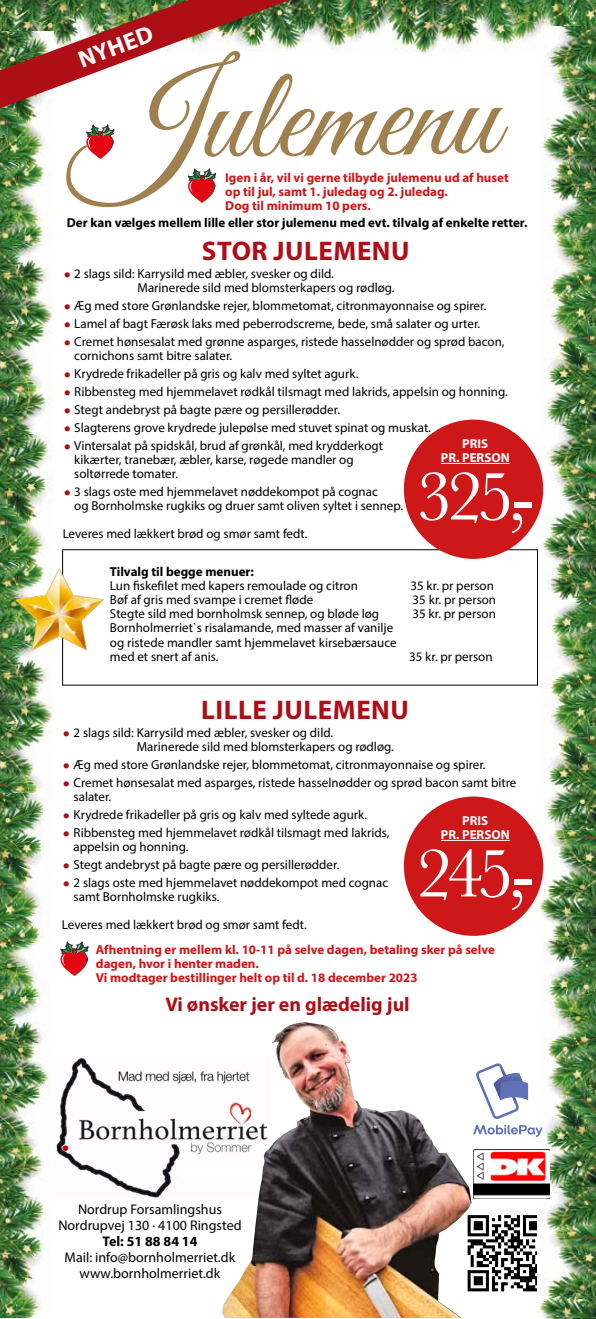
<style>
.page{position:relative;width:596px;height:1319px;background:#fff}
.page>*{position:absolute;margin:0;border:0;box-sizing:border-box;transform-origin:0 0}
.t1{font:130.6px "Great Vibes";color:#a0804f}
.t2{font:72px "Baskerville";letter-spacing:-.075em;color:#fff}
.t3{font:700 27px "Myriad Pro";letter-spacing:.02em;color:#ae0e16}
.t4{font:700 24px "Myriad Pro";color:#fff}
.t5{font:700 19.8px "Myriad Pro";color:#ae0e16}
.t6{font:14px/16px "Myriad Pro";color:#000;text-align:center}
.t7{font:700 14px "Myriad Pro";color:#000}
.t8{font:13px/14px "Myriad Pro";color:#000}
.t9{font:700 13px/14px "Myriad Pro";color:#cd1719}
.t10{font:700 13px "Myriad Pro";color:#000}
.t11{font:700 13px/14px "Myriad Pro";color:#fff;text-align:center}
.s1{font-family:"Palatino";font-size:15px;color:#ae0e16}
</style>
<div class="page">
<img style="left:471px;top:1202px;width:66px;height:90px">
<img style="left:56px;top:1058px;width:166px;height:139px">
<img style="left:289px;top:0;width:15px;height:50px">
<img style="left:304px;top:0;width:291px;height:53px">
<svg style="left:86px;top:125px;width:28px;height:34px"></svg>
<svg style="left:60px;top:941px;width:29px;height:35px"></svg>
<img style="left:0;top:435px;width:52px;height:388px">
<img style="left:0;top:108px;width:52px;height:327px">
<img style="left:0;top:1196px;width:44px;height:121px">
<img style="left:0;top:793px;width:50px;height:403px">
<img style="left:537px;top:829px;width:58px;height:358px">
<img style="left:537px;top:1187px;width:58px;height:131px">
<img style="left:540px;top:26px;width:55px;height:400px">
<img style="left:540px;top:426px;width:55px;height:403px">
<div style="left:403px;top:419px;width:140px;height:140px;background:#cd1719;border-radius:50%"></div>
<hr style="left:440px;top:463px;width:69px;height:1px;background:#fff">
<div style="left:403px;top:796px;width:140px;height:139px;background:#cd1719;border-radius:50%"></div>
<hr style="left:440px;top:839px;width:69px;height:1px;background:#fff">
<img style="left:222px;top:1022px;width:249px;height:295px">
<svg style="left:476px;top:1063px;width:51px;height:55px"></svg>
<svg style="left:473px;top:1124px;width:69px;height:12px"></svg>
<img style="left:473px;top:1149px;width:76px;height:48px">
<img style="left:0;top:0;width:289px;height:108px">
<svg style="left:188px;top:169px;width:28px;height:34px"></svg>
<img style="left:13px;top:566px;width:91px;height:85px">
<h3 class="t4" style="left:74px;top:46px;width:80px;rotate:-21deg">NYHED</h3>
<h1 class="t1" style="left:72px;top:38px;width:425px;rotate:-1deg">Julemenu</h1>
<p class="t9" style="left:225px;top:170px;width:285px">Igen i år, vil vi gerne tilbyde julemenu ud af huset op til jul, samt 1. juledag og 2. juledag.<br>Dog til minimum 10 pers.</p>
<p class="t10" style="left:67px;top:214px;width:461px">Der kan vælges mellem lille eller stor julemenu med evt. tilvalg af enkelte retter.</p>
<h3 class="t3" style="left:202px;top:233px;width:209px">STOR JULEMENU</h3>
<p class="t8" style="left:137px;top:266px;width:258px;text-indent:-75px"><span class="s1">•</span> 2 slags sild: Karrysild med æbler, svesker og dild.<br>Marinerede sild med blomsterkapers og rødløg.</p>
<p class="t8" style="left:63px;top:298px;width:425px"><span class="s1">•</span> Æg med store Grønlandske rejer, blommetomat, citronmayonnaise og spirer.</p>
<p class="t8" style="left:63px;top:316px;width:419px"><span class="s1">•</span> Lamel af bagt Færøsk laks med peberrodscreme, bede, små salater og urter.</p>
<p class="t8" style="left:74px;top:334px;width:431px;text-indent:-12px"><span class="s1">•</span> Cremet hønsesalat med grønne asparges, ristede hasselnødder og sprød bacon, cornichons samt bitre salater.</p>
<p class="t8" style="left:63px;top:366px;width:297px"><span class="s1">•</span> Krydrede frikadeller på gris og kalv med syltet agurk.</p>
<p class="t8" style="left:63px;top:384px;width:446px"><span class="s1">•</span> Ribbensteg med hjemmelavet rødkål tilsmagt med lakrids, appelsin og honning.</p>
<p class="t8" style="left:63px;top:402px;width:279px"><span class="s1">•</span> Stegt andebryst på bagte pære og persillerødder.</p>
<p class="t8" style="left:63px;top:420px;width:369px"><span class="s1">•</span> Slagterens grove krydrede julepølse med stuvet spinat og muskat.</p>
<p class="t8" style="left:74px;top:438px;width:310px;text-indent:-12px"><span class="s1">•</span> Vintersalat på spidskål, brud af grønkål, med krydderkogt kikærter, tranebær, æbler, karse, røgede mandler og soltørrede tomater.</p>
<p class="t8" style="left:74px;top:484px;width:330px;text-indent:-12px"><span class="s1">•</span> 3 slags oste med hjemmelavet nøddekompot på cognac<br>og Bornholmske rugkiks og druer samt oliven syltet i sennep.</p>
<p class="t8" style="left:63px;top:526px;width:246px">Leveres med lækkert brød og smør samt fedt.</p>
<p class="t11" style="left:440px;top:436px;width:70px">PRIS<br>PR. PERSON</p>
<h2 class="t2" style="left:416px;top:450px;width:119px">325,-</h2>
<p class="t10" style="left:110px;top:563px;width:145px">Tilvalg til begge menuer:</p>
<p class="t8" style="left:110px;top:579px;width:249px">Lun fiskefilet med kapers remoulade og citron</p>
<p class="t8" style="left:410px;top:579px;width:85px">35 kr. pr person</p>
<p class="t8" style="left:110px;top:593px;width:205px">Bøf af gris med svampe i cremet fløde</p>
<p class="t8" style="left:412px;top:593px;width:85px">35 kr. pr person</p>
<p class="t8" style="left:110px;top:607px;width:270px">Stegte sild med bornholmsk sennep, og bløde løg</p>
<p class="t8" style="left:412px;top:607px;width:85px">35 kr. pr person</p>
<p class="t8" style="left:110px;top:621px;width:288px">Bornholmerriet`s risalamande, med masser af vanilje og ristede mandler samt hjemmelavet kirsebærsauce med et snert af anis.</p>
<p class="t8" style="left:409px;top:649px;width:85px">35 kr. pr person</p>
<h3 class="t3" style="left:201px;top:691px;width:209px">LILLE JULEMENU</h3>
<p class="t8" style="left:137px;top:725px;width:258px;text-indent:-75px"><span class="s1">•</span> 2 slags sild: Karrysild med æbler, svesker og dild.<br>Marinerede sild med blomsterkapers og rødløg.</p>
<p class="t8" style="left:62px;top:757px;width:425px"><span class="s1">•</span> Æg med store Grønlandske rejer, blommetomat, citronmayonnaise og spirer.</p>
<p class="t8" style="left:73px;top:775px;width:444px;text-indent:-12px"><span class="s1">•</span> Cremet hønsesalat med asparges, ristede hasselnødder og sprød bacon samt bitre salater.</p>
<p class="t8" style="left:62px;top:807px;width:306px"><span class="s1">•</span> Krydrede frikadeller på gris og kalv med syltede agurk.</p>
<p class="t8" style="left:73px;top:825px;width:317px;text-indent:-12px"><span class="s1">•</span> Ribbensteg med hjemmelavet rødkål tilsmagt med lakrids, appelsin og honning.</p>
<p class="t8" style="left:62px;top:857px;width:279px"><span class="s1">•</span> Stegt andebryst på bagte pære og persillerødder.</p>
<p class="t8" style="left:73px;top:875px;width:316px;text-indent:-12px"><span class="s1">•</span> 2 slags oste med hjemmelavet nøddekompot med cognac samt Bornholmske rugkiks.</p>
<p class="t8" style="left:62px;top:917px;width:246px">Leveres med lækkert brød og smør samt fedt.</p>
<p class="t11" style="left:440px;top:813px;width:70px">PRIS<br>PR. PERSON</p>
<h2 class="t2" style="left:416px;top:827px;width:119px">245,-</h2>
<p class="t9" style="left:96px;top:942px;width:400px">Afhentning er mellem kl. 10-11 på selve dagen, betaling sker på selve dagen, hvor i henter maden.<br>Vi modtager bestillinger helt op til d. 18 december 2023</p>
<h3 class="t5" style="left:165px;top:991px;width:246px">Vi ønsker jer en glædelig jul</h3>
<p class="t6" style="left:58px;top:1200px;width:184px">Nordrup Forsamlingshus<br>Nordrupvej 130 · 4100 Ringsted</p>
<p class="t7" style="left:102px;top:1231px;width:96px">Tel: 51 88 84 14</p>
<p class="t6" style="left:65px;top:1248px;width:172px">Mail: info@bornholmerriet.dk www.bornholmerriet.dk</p>
</div>
